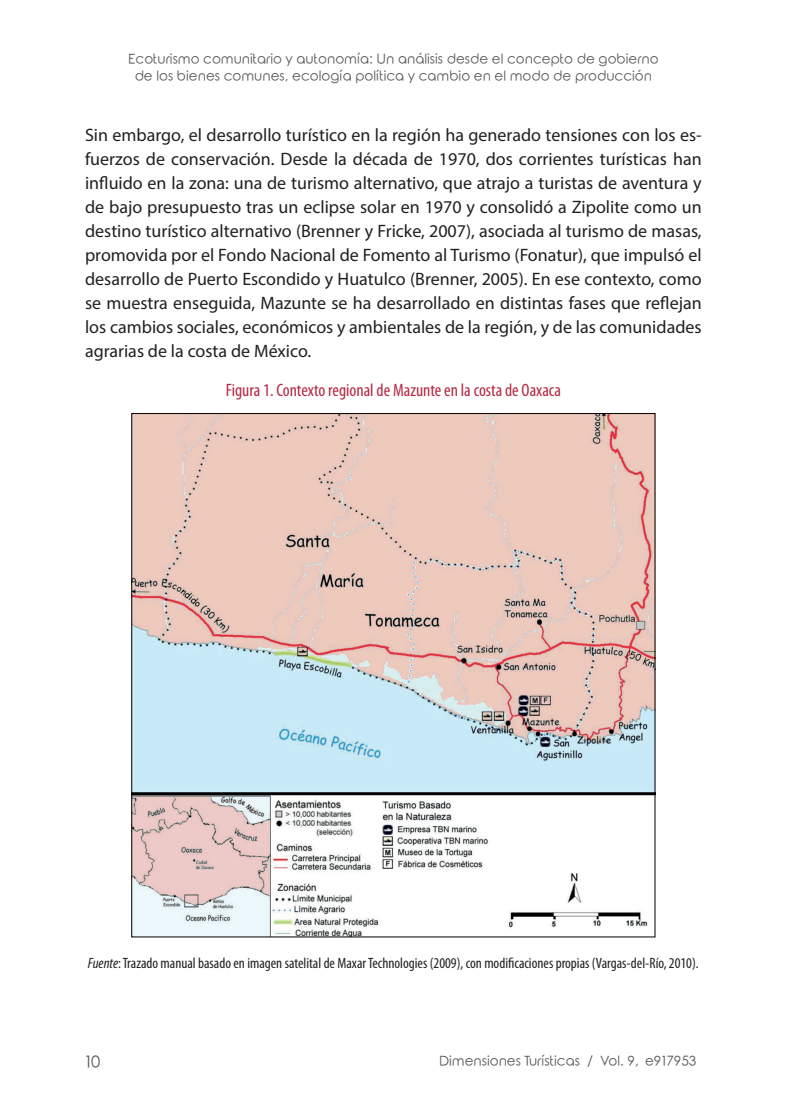
<style>
.page{position:relative;width:808px;height:1106px;background:#fff}
.page>*{position:absolute;margin:0;border:0;box-sizing:border-box;transform-origin:0 0}
.t1{font:18px/24px "Myriad Pro";color:#231f20;text-align:justify}
.t2{font:condensed 18px "Myriad Pro";color:#b62841}
.t3{font:16.5px "Rounded Elegance";color:#57585a}
.t4{font:condensed 15px "Myriad Pro";color:#231f20}
.t5{font:13.5px/16.2px "Rounded Elegance";color:#57585a;text-align:center}
.s1{font-style:italic}
</style>
<div class="page">
<img style="left:134px;top:415px;width:519px;height:520px">
<p class="t5" style="left:128px;top:53px;width:532px">Ecoturismo comunitario y autonomía: Un análisis desde el concepto de gobierno de los bienes comunes, ecología política y cambio en el modo de producción</p>
<p class="t1" style="left:85px;top:123px;width:618px">Sin embargo, el desarrollo turístico en la región ha generado tensiones con los es&shy;fuerzos de conservación. Desde la década de 1970, dos corrientes turísticas han influido en la zona: una de turismo alternativo, que atrajo a turistas de aventura y de bajo presupuesto tras un eclipse solar en 1970 y consolidó a Zipolite como un destino turístico alternativo (Brenner y Fricke, 2007), asociada al turismo de masas, promovida por el Fondo Nacional de Fomento al Turismo (Fonatur), que impulsó el desarrollo de Puerto Escondido y Huatulco (Brenner, 2005). En ese contexto, como se muestra enseguida, Mazunte se ha desarrollado en distintas fases que reflejan los cambios sociales, económicos y ambientales de la región, y de las comunidades agrarias de la costa de México.</p>
<p class="t2" style="left:226px;top:379px;width:337px">Figura 1. Contexto regional de Mazunte en la costa de Oaxaca</p>
<p class="t4" style="left:88px;top:953px;width:612px"><span class="s1">Fuente</span>: Trazado manual basado en imagen satelital de Maxar Technologies (2009), con modificaciones propias (Vargas-del-Río, 2010).</p>
<p class="t3" style="left:85px;top:1052px;width:17px">10</p>
<p class="t5" style="left:439px;top:1054px;width:259px">Dimensiones Turísticas / Vol. 9, e917953</p>
</div>
